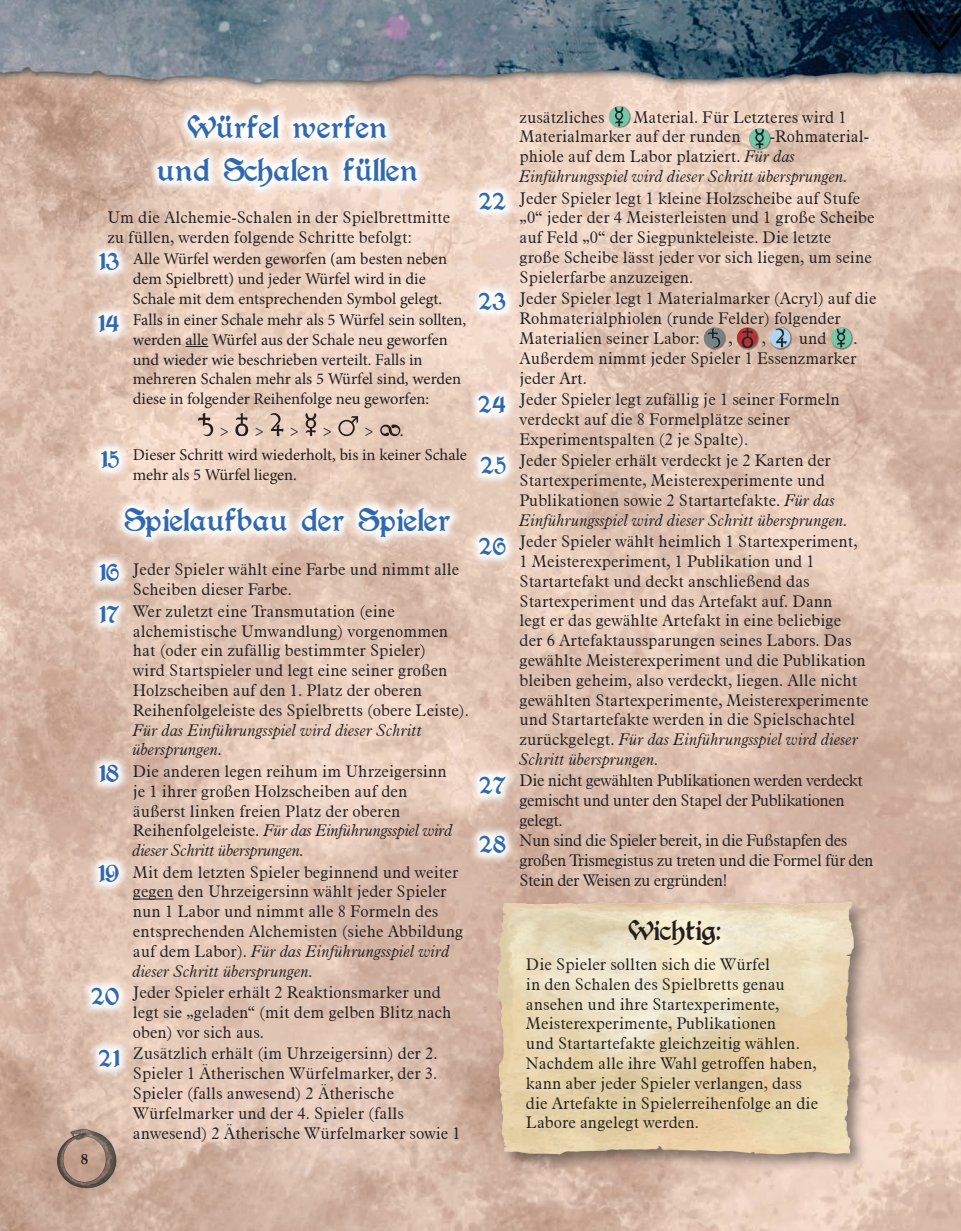
<style>
.page{position:relative;width:961px;height:1231px;background:#fff}
.page>*{position:absolute;margin:0;border:0;box-sizing:border-box;transform-origin:0 0}
.t1{font:36px/43.2px "Augusta";color:#2f67b0;text-align:center}
.t2{font:31.5px "Augusta";color:#231f20}
.t3{font:27px/42.3px "Augusta";color:#2f67b0}
.t4{font:300 16.5px/19.8px "Aldine 721 BT";color:#231f20}
.t5{font:16.5px/20px "Minion Pro";color:#231f20}
.t6{font:300 16.5px/19.8px "Aldine 721 BT";letter-spacing:-.03em;color:#231f20}
.t7{font:italic 300 16.5px/19.8px "Aldine 721 BT";color:#231f20}
.t8{font:700 15px "Palatino Linotype";color:#231f20}
.s1{font-style:italic}
.s2{font-style:normal}
</style>
<div class="page">
<img style="left:0;top:0;width:961px;height:1231px">
<img style="left:55px;top:1127px;width:63px;height:62px">
<svg style="left:146px;top:103px;width:283px;height:95px"></svg>
<svg style="left:113px;top:495px;width:348px;height:53px"></svg>
<svg style="left:185px;top:346px;width:23px;height:1px"></svg>
<svg style="left:198px;top:413px;width:15px;height:23px"></svg>
<svg style="left:235px;top:413px;width:13px;height:23px"></svg>
<svg style="left:270px;top:413px;width:13px;height:23px"></svg>
<svg style="left:305px;top:413px;width:11px;height:23px"></svg>
<svg style="left:338px;top:416px;width:20px;height:20px"></svg>
<svg style="left:380px;top:424px;width:20px;height:12px"></svg>
<hr style="left:133px;top:898px;width:41px;height:1px;background:#231f20">
<svg style="left:88px;top:241px;width:42px;height:41px"></svg>
<svg style="left:87px;top:304px;width:43px;height:40px"></svg>
<svg style="left:90px;top:439px;width:41px;height:41px"></svg>
<div style="left:609px;top:106px;width:22px;height:23px;background:#231f20;opacity:.5"></div>
<img style="left:608px;top:106px;width:21px;height:21px;border-radius:10px">
<div style="left:749px;top:128px;width:22px;height:22px;background:#231f20;opacity:.5"></div>
<img style="left:749px;top:128px;width:20px;height:21px;border-radius:10px">
<div style="left:704px;top:328px;width:22px;height:22px;background:#231f20;opacity:.5"></div>
<img style="left:703px;top:327px;width:21px;height:21px;border-radius:10px">
<div style="left:737px;top:328px;width:22px;height:22px;background:#231f20;opacity:.5"></div>
<img style="left:736px;top:327px;width:21px;height:21px;border-radius:10px">
<div style="left:770px;top:328px;width:22px;height:22px;background:#231f20;opacity:.5"></div>
<img style="left:770px;top:327px;width:20px;height:21px;border-radius:10px">
<div style="left:831px;top:328px;width:22px;height:22px;background:#231f20;opacity:.5"></div>
<img style="left:831px;top:327px;width:20px;height:21px;border-radius:10px">
<svg style="left:88px;top:552px;width:43px;height:41px"></svg>
<svg style="left:88px;top:594px;width:42px;height:41px"></svg>
<svg style="left:88px;top:753px;width:42px;height:41px"></svg>
<svg style="left:87px;top:853px;width:43px;height:41px"></svg>
<svg style="left:81px;top:976px;width:50px;height:41px"></svg>
<svg style="left:88px;top:1037px;width:43px;height:41px"></svg>
<svg style="left:468px;top:181px;width:49px;height:40px"></svg>
<svg style="left:468px;top:281px;width:49px;height:41px"></svg>
<svg style="left:467px;top:384px;width:50px;height:41px"></svg>
<div style="left:494px;top:898px;width:378px;height:273px;background:#231f20;opacity:.5"></div>
<img style="left:494px;top:900px;width:361px;height:254px">
<svg style="left:469px;top:445px;width:49px;height:41px"></svg>
<svg style="left:468px;top:526px;width:49px;height:41px"></svg>
<svg style="left:468px;top:765px;width:49px;height:40px"></svg>
<svg style="left:468px;top:824px;width:49px;height:41px"></svg>
<h1 class="t1" style="left:157px;top:105px;width:263px">Würfel werfen und Schalen füllen</h1>
<p class="t4" style="left:107px;top:207px;width:344px">Um die Alchemie-Schalen in der Spielbrettmitte zu füllen, werden folgende Schritte befolgt:</p>
<p class="t5" style="left:133px;top:249px;width:335px">Alle Würfel werden geworfen (am besten neben dem Spielbrett) und jeder Würfel wird in die Schale mit dem entsprechenden Symbol gelegt.<br>Falls in einer Schale mehr als 5 Würfel sein sollten, werden alle Würfel aus der Schale neu geworfen und wieder wie beschrieben verteilt. Falls in mehreren Schalen mehr als 5 Würfel sind, werden diese in folgender Reihenfolge neu geworfen:</p>
<p class="t5" style="left:220px;top:421px;width:46px">&gt; &gt;</p>
<p class="t5" style="left:290px;top:421px;width:44px">&gt; &gt;</p>
<h3 class="t3" style="left:99px;top:240px;width:23px">13</h3>
<h3 class="t3" style="left:99px;top:302px;width:23px">14</h3>
<p class="t5" style="left:133px;top:419px;width:335px;line-height:24px;text-indent:232px">&gt; .<br>Dieser Schritt wird wiederholt, bis in keiner Schale</p>
<p class="t5" style="left:133px;top:465px;width:166px">mehr als 5 Würfel liegen.</p>
<h3 class="t3" style="left:101px;top:438px;width:20px">15</h3>
<h1 class="t1" style="left:125px;top:497px;width:328px">Spielaufbau der Spieler</h1>
<h3 class="t3" style="left:99px;top:551px;width:22px">16<br>17</h3>
<h3 class="t3" style="left:99px;top:752px;width:22px">18</h3>
<h3 class="t3" style="left:98px;top:852px;width:23px">19</h3>
<h3 class="t3" style="left:92px;top:975px;width:30px">20</h3>
<h3 class="t3" style="left:99px;top:1036px;width:22px">21</h3>
<p class="t8" style="left:81px;top:1147px;width:9px">8</p>
<p class="t4" style="left:133px;top:559px;width:328px">Jeder Spieler wählt eine Farbe und nimmt alle<br>Scheiben dieser Farbe.</p>
<p class="t4" style="left:133px;top:601px;width:337px">Wer zuletzt eine Transmutation (eine alchemistische Umwandlung) vorgenommen hat (oder ein zufällig bestimmter Spieler)<br>wird Startspieler und legt eine seiner großen Holzscheiben auf den 1. Platz der oberen Reihenfolgeleiste des Spielbretts (obere Leiste).</p>
<p class="t7" style="left:133px;top:719px;width:291px">Für das Einführungsspiel wird dieser Schritt übersprungen.</p>
<p class="t4" style="left:133px;top:761px;width:322px">Die anderen legen reihum im Uhrzeigersinn je 1 ihrer großen Holzscheiben auf den äußerst linken freien Platz der oberen Reihenfolgeleiste. <span class="s1">Für das Einführungsspiel wird dieser Schritt übersprungen.</span></p>
<p class="t4" style="left:133px;top:861px;width:332px">Mit dem letzten Spieler beginnend und weiter gegen den Uhrzeigersinn wählt jeder Spieler nun 1 Labor und nimmt alle 8 Formeln des entsprechenden Alchemisten (siehe Abbildung auf dem Labor). <span class="s1">Für das Einführungsspiel wird dieser Schritt übersprungen.</span></p>
<p class="t4" style="left:133px;top:982px;width:320px">Jeder Spieler erhält 2 Reaktionsmarker und legt sie „geladen“ (mit dem gelben Blitz nach oben) vor sich aus.</p>
<p class="t4" style="left:133px;top:1043px;width:329px">Zusätzlich erhält (im Uhrzeigersinn) der 2.<br>Spieler 1 Ätherischen Würfelmarker, der 3.<br>Spieler (falls anwesend) 2 Ätherische Würfelmarker und der 4. Spieler (falls anwesend) 2 Ätherische Würfelmarker sowie 1</p>
<h3 class="t3" style="left:479px;top:180px;width:29px">22</h3>
<h3 class="t3" style="left:479px;top:280px;width:29px">23</h3>
<h3 class="t3" style="left:478px;top:383px;width:30px">24</h3>
<h3 class="t3" style="left:481px;top:444px;width:27px">25</h3>
<h3 class="t3" style="left:479px;top:525px;width:29px">26</h3>
<h3 class="t3" style="left:480px;top:756px;width:29px;line-height:58.9px">27<br>28</h3>
<p class="t4" style="left:519px;top:107px;width:329px;text-indent:114px">Material. Für Letzteres wird 1<br>Materialmarker auf der runden</p>
<p class="t4" style="left:519px;top:107px;width:87px">zusätzliches</p>
<p class="t7" style="left:519px;top:126px;width:351px;text-indent:250px"><span class="s2">-Rohmaterial&shy;phiole auf dem Labor platziert.</span> Für das<br>Einführungsspiel wird dieser Schritt übersprungen.</p>
<p class="t4" style="left:519px;top:188px;width:356px">Jeder Spieler legt 1 kleine Holzscheibe auf Stufe „0“ jeder der 4 Meisterleisten und 1 große Scheibe auf Feld „0“ der Siegpunkteleiste. Die letzte große Scheibe lässt jeder vor sich liegen, um seine Spielerfarbe anzuzeigen.</p>
<p class="t4" style="left:519px;top:288px;width:358px">Jeder Spieler legt 1 Materialmarker (Acryl) auf die<br>Rohmaterialphiolen (runde Felder) folgender<br>Materialien seiner Labor:</p>
<p class="t4" style="left:728px;top:328px;width:6px">,</p>
<p class="t4" style="left:761px;top:328px;width:6px">,</p>
<p class="t4" style="left:798px;top:328px;width:29px">und</p>
<p class="t4" style="left:519px;top:328px;width:340px;text-align:justify;text-indent:334px">.<br>Außerdem nimmt jeder Spieler 1 Essenzmarker jeder Art.</p>
<p class="t4" style="left:519px;top:389px;width:322px">Jeder Spieler legt zufällig je 1 seiner Formeln verdeckt auf die 8 Formelplätze seiner<br>Experimentspalten (2 je Spalte).</p>
<p class="t4" style="left:519px;top:450px;width:330px">Jeder Spieler erhält verdeckt je 2 Karten der Startexperimente, Meisterexperimente und Publikationen sowie 2 Startartefakte. <span class="s1">Für das Einführungsspiel wird dieser Schritt übersprungen.</span></p>
<p class="t4" style="left:519px;top:531px;width:351px">Jeder Spieler wählt heimlich 1 Startexperiment, 1 Meisterexperiment, 1 Publikation und 1<br>Startartefakt und deckt anschließend das Startexperiment und das Artefakt auf. Dann<br>legt er das gewählte Artefakt in eine beliebige<br>der 6 Artefaktaussparungen seines Labors. Das gewählte Meisterexperiment und die Publikation bleiben geheim, also verdeckt, liegen. Alle nicht gewählten Startexperimente, Meisterexperimente und Startartefakte werden in die Spielschachtel zurückgelegt. <span class="s1">Für das Einführungsspiel wird dieser Schritt übersprungen.</span></p>
<p class="t6" style="left:519px;top:770px;width:355px">Die nicht gewählten Publikationen werden verdeckt gemischt und unter den Stapel der Publikationen gelegt.<br>Nun sind die Spieler bereit, in die Fußstapfen des großen Trismegistus zu treten und die Formel für den Stein der Weisen zu ergründen!</p>
<h2 class="t2" style="left:628px;top:912px;width:94px">Wichtig:</h2>
<p class="t4" style="left:526px;top:954px;width:294px">Die Spieler sollten sich die Würfel<br>in den Schalen des Spielbretts genau ansehen und ihre Startexperimente, Meisterexperimente, Publikationen<br>und Startartefakte gleichzeitig wählen.<br>Nachdem alle ihre Wahl getroffen haben, kann aber jeder Spieler verlangen, dass die Artefakte in Spielerreihenfolge an die Labore angelegt werden.</p>
</div>
